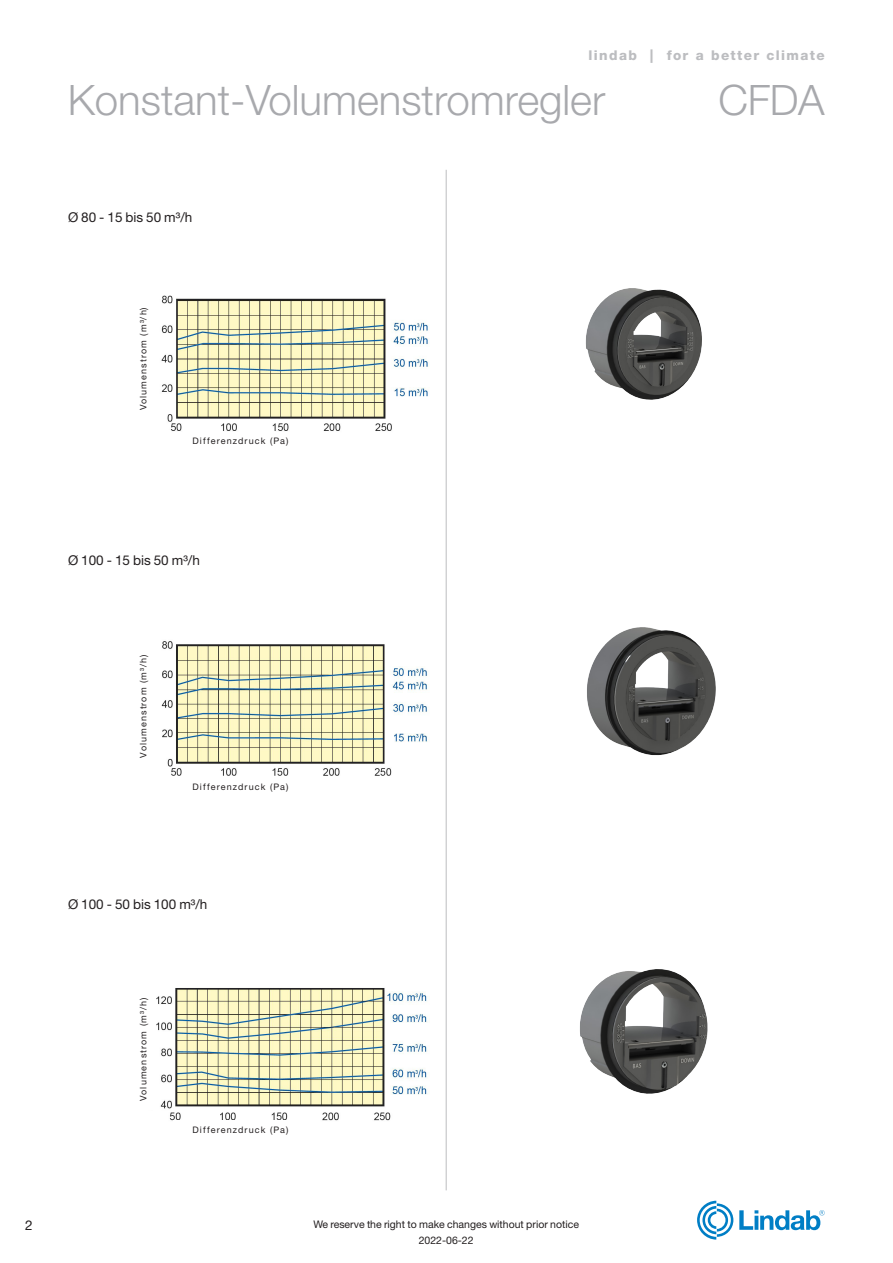
<style>
.page{position:relative;width:893px;height:1263px;background:#fff}
.page>*{position:absolute;margin:0;border:0;box-sizing:border-box;transform-origin:0 0}
.Heading1{font:300 42px "Helvetica Neue LT Pro";color:#a8a9ad}
.Product_code{font:300 42px "Helvetica Neue LT Pro";color:#a8a9ad}
.Text{font:13.5px "Helvetica Neue LT Pro";color:#231f20}
.Lindab_tag_-_grey_R{font:800 13.5px "Helvetica Neue LT Pro";letter-spacing:.1em;color:#bcbdc0}
.t1{font:10.5px "Helvetica Neue LT Pro";color:#231f20}
.t2{font:9px "Helvetica Neue LT Pro";letter-spacing:.12em;color:#231f20}
</style>
<div class="page">
<svg style="left:739px;top:1210px;width:86px;height:20px"></svg>
<svg style="left:697px;top:1201px;width:36px;height:38px"></svg>
<hr style="left:446px;top:170px;width:1px;height:1020px;background:#bcbdc0">
<img style="left:585px;top:288px;width:117px;height:112px">
<img style="left:587px;top:627px;width:129px;height:129px">
<img style="left:580px;top:969px;width:128px;height:125px">
<img style="left:161px;top:295px;width:268px;height:136px">
<img style="left:161px;top:641px;width:268px;height:135px">
<img style="left:156px;top:987px;width:272px;height:134px">
<p class="Lindab_tag_-_grey_R" style="left:589px;top:48px;width:238px">lindab | for a better climate</p>
<p class="Heading1" style="left:68px;top:74px;width:539px">Konstant-Volumenstromregler</p>
<p class="Product_code" style="left:718px;top:74px;width:108px">CFDA</p>
<p class="Text" style="left:68px;top:208px;width:126px">Ø 80 - 15 bis 50 m³/h</p>
<p class="t2" style="left:138px;top:410px;width:105px;rotate:-90deg">Volumenstrom (m³/h)</p>
<p class="t2" style="left:192px;top:435px;width:97px">Differenzdruck (Pa)</p>
<p class="Text" style="left:68px;top:552px;width:133px">Ø 100 - 15 bis 50 m³/h</p>
<p class="t2" style="left:138px;top:758px;width:105px;rotate:-90deg">Volumenstrom (m³/h)</p>
<p class="t2" style="left:192px;top:781px;width:97px">Differenzdruck (Pa)</p>
<p class="Text" style="left:25px;top:1217px;width:9px">2</p>
<p class="Text" style="left:68px;top:896px;width:141px">Ø 100 - 50 bis 100 m³/h</p>
<p class="t2" style="left:138px;top:1101px;width:105px;rotate:-90deg">Volumenstrom (m³/h)</p>
<p class="t2" style="left:192px;top:1124px;width:97px">Differenzdruck (Pa)</p>
<p class="t1" style="left:313px;top:1217px;width:267px">We reserve the right to make changes without prior notice</p>
<p class="t1" style="left:419px;top:1234px;width:56px">2022-06-22</p>
</div>
